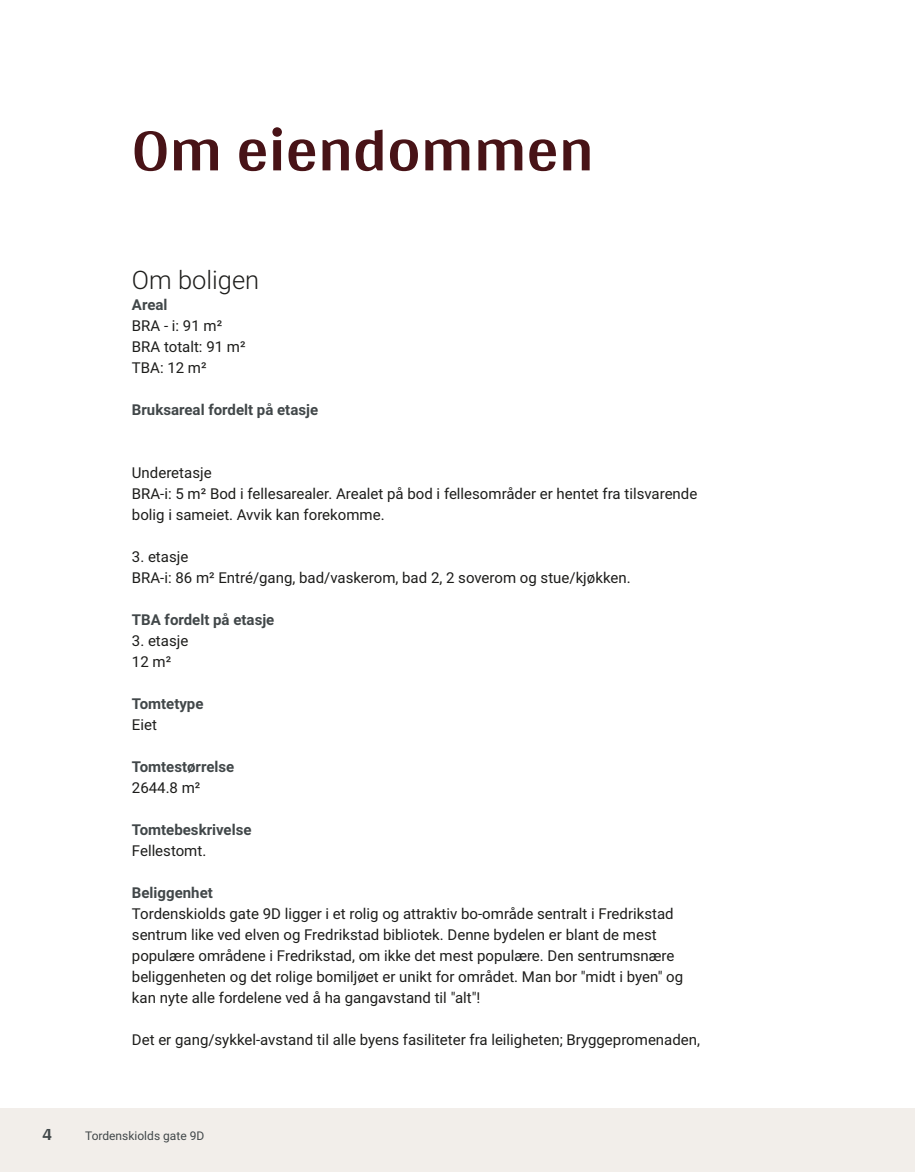
<style>
.page{position:relative;width:915px;height:1172px;background:#fff}
.page>*{position:absolute;margin:0;border:0;box-sizing:border-box;transform-origin:0 0}
.t1{font:700 63px "Arya";color:#481317}
.t2{font:300 25.5px "Roboto";color:#1d1d1b}
.t3{font:700 18px "Arya";color:#414749}
.t4{font:15px/21px "Roboto";color:#1d1d1b}
.t5{font:700 15px "Roboto";color:#414749}
.t6{font:12px "Roboto";color:#414749}
</style>
<div class="page">
<div style="left:0;top:1108px;width:914px;height:64px;background:#f2eeea"></div>
<h1 class="t1" style="left:132px;top:112px;width:463px">Om eiendommen</h1>
<h2 class="t2" style="left:132px;top:262px;width:129px">Om boligen</h2>
<p class="t5" style="left:132px;top:294px;width:37px">Areal</p>
<p class="t4" style="left:132px;top:314px;width:115px">BRA ‑ i: 91 m²<br>BRA totalt: 91 m²<br>TBA: 12 m²</p>
<p class="t5" style="left:132px;top:399px;width:188px">Bruksareal fordelt på etasje</p>
<p class="t4" style="left:132px;top:461px;width:566px">Underetasje<br>BRA‑i: 5 m² Bod i fellesarealer. Arealet på bod i fellesområder er hentet fra tilsvarende bolig i sameiet. Avvik kan forekomme.</p>
<p class="t4" style="left:132px;top:545px;width:500px">3. etasje<br>BRA‑i: 86 m² Entré/gang, bad/vaskerom, bad 2, 2 soverom og stue/kjøkken.</p>
<p class="t5" style="left:132px;top:609px;width:144px">TBA fordelt på etasje</p>
<p class="t4" style="left:132px;top:629px;width:58px">3. etasje<br>12 m²</p>
<p class="t5" style="left:132px;top:693px;width:73px">Tomtetype</p>
<p class="t4" style="left:132px;top:713px;width:27px">Eiet</p>
<p class="t5" style="left:132px;top:756px;width:104px">Tomtestørrelse</p>
<p class="t4" style="left:132px;top:776px;width:70px">2644.8 m²</p>
<p class="t5" style="left:132px;top:819px;width:121px">Tomtebeskrivelse</p>
<p class="t4" style="left:132px;top:839px;width:76px">Fellestomt.</p>
<p class="t5" style="left:132px;top:882px;width:82px">Beliggenhet</p>
<p class="t4" style="left:132px;top:902px;width:552px">Tordenskiolds gate 9D ligger i et rolig og attraktiv bo‑område sentralt i Fredrikstad sentrum like ved elven og Fredrikstad bibliotek. Denne bydelen er blant de mest populære områdene i Fredrikstad, om ikke det mest populære. Den sentrumsnære beliggenheten og det rolige bomiljøet er unikt for området. Man bor "midt i byen" og kan nyte alle fordelene ved å ha gangavstand til "alt"!</p>
<p class="t4" style="left:132px;top:1028px;width:569px">Det er gang/sykkel‑avstand til alle byens fasiliteter fra leiligheten; Bryggepromenaden,</p>
<p class="t3" style="left:43px;top:1123px;width:11px">4</p>
<p class="t6" style="left:85px;top:1127px;width:121px">Tordenskiolds gate 9D</p>
</div>
